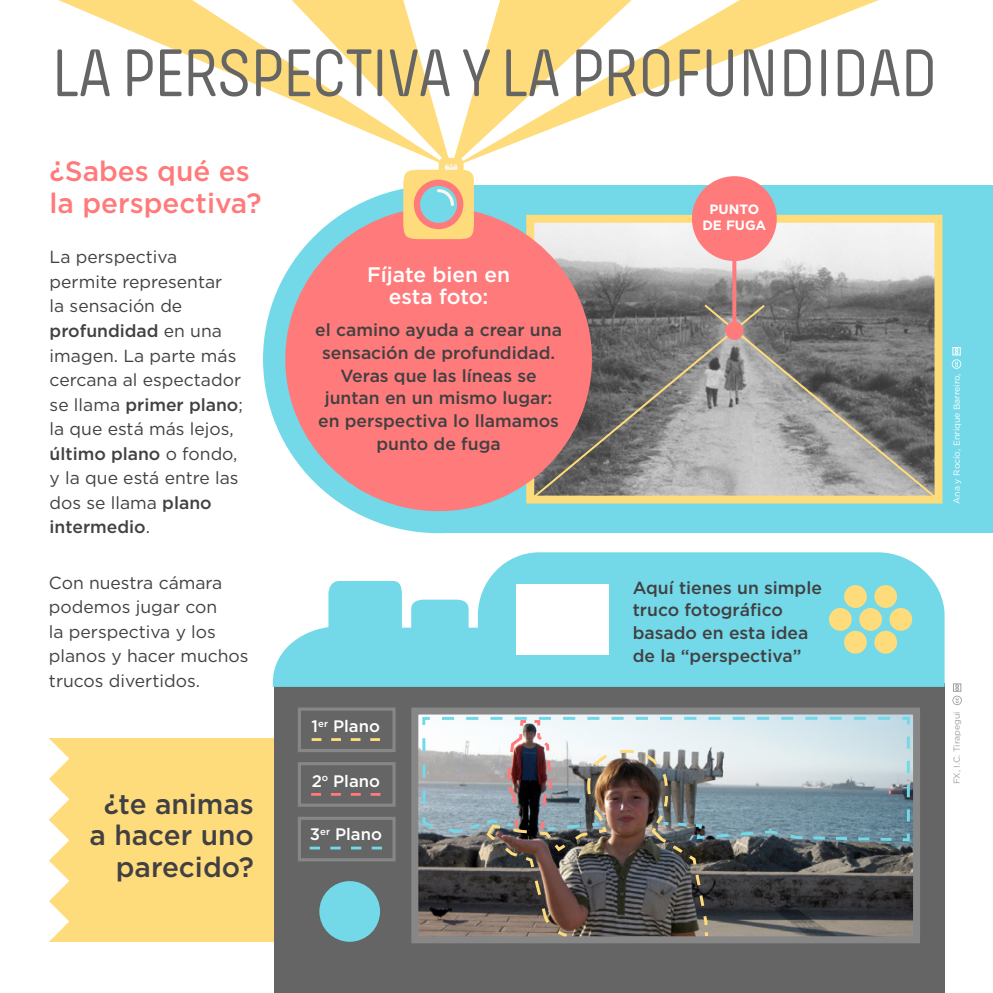
<style>
.page{position:relative;width:993px;height:993px;background:#fff}
.page>*{position:absolute;margin:0;border:0;box-sizing:border-box;transform-origin:0 0}
.t1{font:70px "Pilcrow Soft";letter-spacing:-.03em;color:#656565}
.t2{font:500 28px/31.5px "Gotham HTF";color:#414042;text-align:right}
.t3{font:500 28px/31.5px "Gotham HTF";color:#ff7a7a}
.t4{font:500 21px/22.8px "Gotham HTF";color:#fff;text-align:center}
.t5{font:17.5px/24.5px "Gotham HTF";color:#414042}
.t6{font:500 17.5px/22.8px "Gotham HTF";color:#414042}
.t7{font:500 16.62px "Gotham HTF";color:#fff}
.t8{font:700 13.47px/16.1px "Gotham HTF";color:#fff;text-align:center}
.t9{font:8.75px "Gotham HTF";color:#fff}
.t10{font:8.75px "Gotham HTF";color:#9d9fa2}
.s1{font-weight:500}
</style>
<div class="page">
<div style="left:431px;top:185px;width:561px;height:348px;background:#73d9e8"></div>
<div style="left:263px;top:185px;width:351px;height:348px;background:#73d9e8;border-radius:50%"></div>
<div style="left:49px;top:738px;width:234px;height:203px;background:#ffdc7b"></div>
<img style="left:535px;top:224px;width:398px;height:79px">
<div style="left:526px;top:215px;width:416px;height:288px;border:8px solid #ffdc7b"></div>
<div style="left:285px;top:207px;width:306px;height:304px;background:#ff7a7a;border-radius:50%"></div>
<div style="left:274px;top:683px;width:670px;height:309px;background:#656565"></div>
<svg style="left:273px;top:552px;width:671px;height:134px;fill:#73d9e8"></svg>
<div style="left:515px;top:584px;width:93px;height:70px;background:#fff"></div>
<div style="left:874px;top:585px;width:22px;height:22px;background:#ffdc7b;border-radius:50%"></div>
<div style="left:843px;top:585px;width:23px;height:22px;background:#ffdc7b;border-radius:50%"></div>
<div style="left:828px;top:607px;width:23px;height:23px;background:#ffdc7b;border-radius:50%"></div>
<div style="left:843px;top:630px;width:23px;height:23px;background:#ffdc7b;border-radius:50%"></div>
<div style="left:858px;top:607px;width:23px;height:23px;background:#ffdc7b;border-radius:50%"></div>
<div style="left:874px;top:630px;width:22px;height:23px;background:#ffdc7b;border-radius:50%"></div>
<div style="left:889px;top:607px;width:22px;height:23px;background:#ffdc7b;border-radius:50%"></div>
<svg style="left:528px;top:303px;width:174px;height:199px"></svg>
<svg style="left:702px;top:302px;width:238px;height:200px;background:#929089"></svg>
<div style="left:725px;top:321px;width:18px;height:19px;background:#ff7a7a;border-radius:50%"></div>
<img style="left:419px;top:715px;width:492px;height:220px">
<div style="left:411px;top:707px;width:508px;height:236px;border:7px solid #878787"></div>
<svg style="left:484px;top:858px;width:225px;height:81px"></svg>
<svg style="left:420px;top:715px;width:491px;height:127px;background:#a9bfc6"></svg>
<img style="left:436px;top:716px;width:463px;height:142px">
<svg style="left:732px;top:261px;width:4px;height:61px"></svg>
<div style="left:691px;top:176px;width:85px;height:85px;background:#ff7a7a;border-radius:50%"></div>
<div style="left:298px;top:707px;width:97px;height:44px;border:3px solid #878787"></div>
<div style="left:298px;top:761px;width:97px;height:45px;border:3px solid #878787"></div>
<div style="left:298px;top:816px;width:97px;height:45px;border:3px solid #878787"></div>
<svg style="left:311px;top:738px;width:69px;height:2px"></svg>
<svg style="left:311px;top:793px;width:69px;height:2px"></svg>
<svg style="left:309px;top:846px;width:73px;height:3px"></svg>
<div style="left:319px;top:880px;width:61px;height:61px;background:#73d9e8;border-radius:50%"></div>
<svg style="left:58px;top:0;width:233px;height:100px"></svg>
<svg style="left:291px;top:0;width:340px;height:239px"></svg>
<svg style="left:451px;top:0;width:427px;height:168px"></svg>
<div style="left:952px;top:347px;width:8px;height:8px;border:1px solid #fff"></div>
<svg style="left:951px;top:348px;width:9px;height:20px"></svg>
<div style="left:952px;top:683px;width:8px;height:8px;border:1px solid #9d9fa2"></div>
<svg style="left:952px;top:684px;width:9px;height:20px"></svg>
<svg style="left:49px;top:738px;width:20px;height:203px"></svg>
<h1 class="t1" style="left:51px;top:38px;width:889px">LA PERSPECTIVA Y LA PROFUNDIDAD</h1>
<h2 class="t3" style="left:50px;top:155px;width:213px">¿Sabes qué es la perspectiva?</h2>
<p class="t5" style="left:50px;top:245px;width:195px">La perspectiva permite representar<br>la sensación de <span class="s1">profundidad</span> en una imagen. La parte más cercana al espectador se llama <span class="s1">primer plano</span>; la que está más lejos, <span class="s1">último plano</span> o fondo, y la que está entre las dos se llama <span class="s1">plano intermedio</span>.</p>
<p class="t5" style="left:49px;top:570px;width:201px">Con nuestra cámara podemos jugar con<br>la perspectiva y los planos y hacer muchos trucos divertidos.</p>
<h2 class="t2" style="left:90px;top:787px;width:166px">¿te animas a hacer uno parecido?</h2>
<p class="t4" style="left:367px;top:262px;width:145px">Fíjate bien en esta foto:</p>
<p class="t6" style="left:315px;top:318px;width:248px;text-align:center">el camino ayuda a crear una sensación de profundidad.<br>Veras que las líneas se juntan en un mismo lugar: en perspectiva lo llamamos punto de fuga</p>
<p class="t7" style="left:311px;top:716px;width:70px">1<sup>er</sup> Plano</p>
<p class="t7" style="left:311px;top:771px;width:70px">2<sup>o</sup> Plano</p>
<p class="t7" style="left:310px;top:824px;width:73px">3<sup>er</sup> Plano</p>
<p class="t8" style="left:702px;top:200px;width:65px">PUNTO<br>DE FUGA</p>
<p class="t6" style="left:632px;top:575px;width:191px">Aquí tienes un simple truco fotográfico basado en esta idea de la “perspectiva”</p>
<p class="t9" style="left:951px;top:503px;width:132px;rotate:-90deg">Ana y Rocío, Enrique Barreiro,</p>
<p class="t10" style="left:951px;top:784px;width:74px;rotate:-90deg">FX, I.C. Tirapegui</p>
</div>
